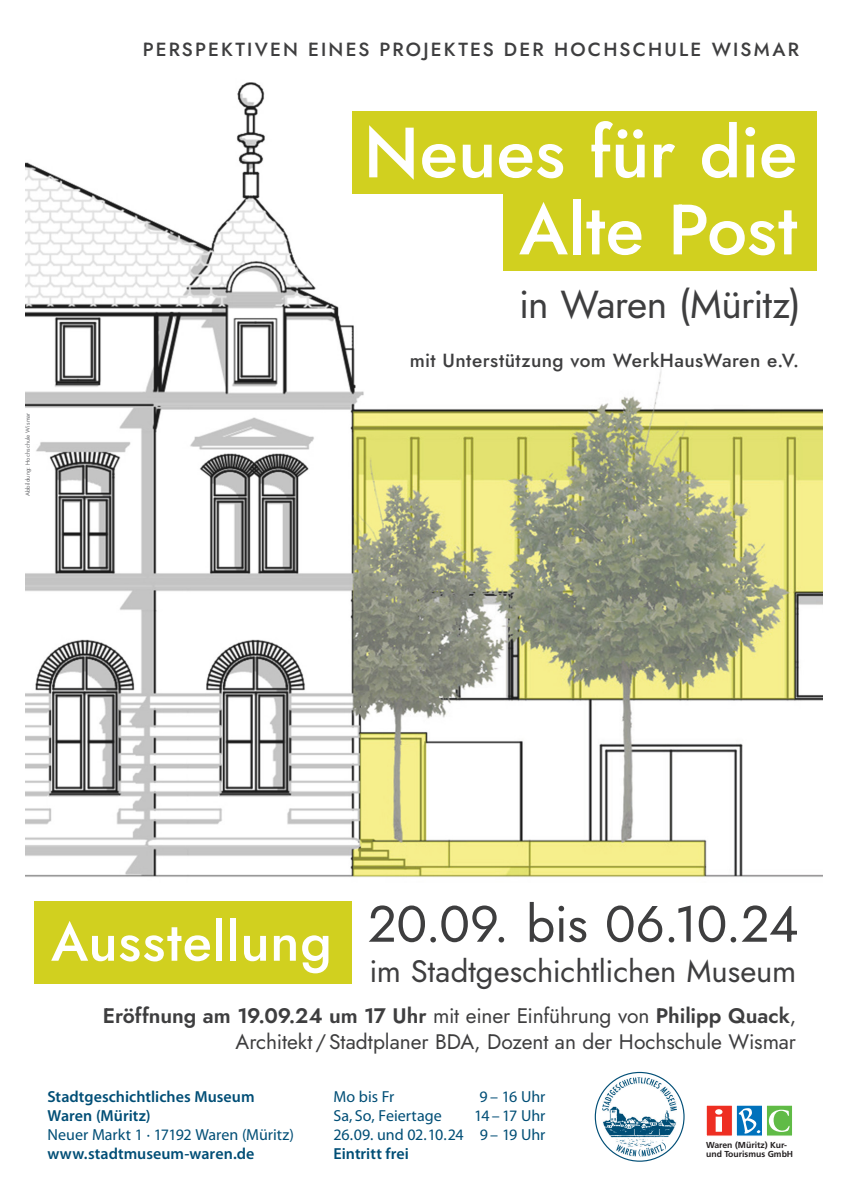
<style>
.page{position:relative;width:842px;height:1191px;background:#fff}
.page>*{position:absolute;margin:0;border:0;box-sizing:border-box;transform-origin:0 0}
.t1{font:500 71px/77px "Jost";color:#fff;text-align:right}
.t2{font:51px "Jost";letter-spacing:-.01em;color:#3e3e3f}
.t3{font:39px "Jost";letter-spacing:-.02em;color:#3e3e3f}
.t4{font:31px "Jost";color:#3e3e3f}
.t5{font:21px/26px "Jost";letter-spacing:-.005em;color:#3e3e3f;text-align:right}
.t6{font:500 19px "Jost";letter-spacing:.105em;color:#3e3e3f}
.t7{font:500 19px "Jost";letter-spacing:.025em;color:#3e3e3f}
.t8{font:16px "Myriad Pro";color:#004e76}
.t9{font:600 16px/19px "Myriad Pro";color:#004e76}
.t10{font:700 8.7px "Frutiger LT Std";color:#231f20}
.t11{font:6px "Jost";letter-spacing:.02em;color:#6c6d70}
.s1{font-weight:500;font-size:54px;color:#fff}
.s2{font-weight:600}
</style>
<div class="page">
<img style="left:26px;top:82px;width:796px;height:795px">
<div style="left:503px;top:191px;width:313px;height:80px;background:#d1d01f"></div>
<div style="left:351px;top:111px;width:465px;height:83px;background:#d1d01f"></div>
<div style="left:706px;top:1104px;width:27px;height:32px;background:#ee2e22;border:1px solid #fff"></div>
<svg style="left:715px;top:1109px;width:7px;height:22px"></svg>
<div style="left:736px;top:1104px;width:27px;height:32px;background:#0072bc;border:1px solid #fff"></div>
<svg style="left:739px;top:1108px;width:21px;height:25px"></svg>
<div style="left:766px;top:1104px;width:27px;height:32px;background:#60bb46;border:1px solid #fff"></div>
<svg style="left:769px;top:1109px;width:20px;height:23px"></svg>
<svg style="left:595px;top:1072px;width:89px;height:89px"></svg>
<img style="left:602px;top:1077px;width:75px;height:80px">
<svg style="left:662px;top:1142px;width:4px;height:7px"></svg>
<svg style="left:636px;top:1148px;width:5px;height:10px"></svg>
<div style="left:35px;top:901px;width:317px;height:82px;background:#d1d01f"></div>
<p class="t11" style="left:24px;top:496px;width:85px;rotate:-90deg">Abbildung: Hochschule Wismar</p>
<p class="t6" style="left:143px;top:37px;width:658px">PERSPEKTIVEN EINES PROJEKTES DER HOCHSCHULE WISMAR</p>
<p class="t1" style="left:364px;top:115px;width:435px">Neues für die<br>Alte Post</p>
<p class="t3" style="left:519px;top:278px;width:283px">in Waren (Müritz)</p>
<p class="t7" style="left:410px;top:347px;width:391px">mit Unterstützung vom WerkHausWaren e.V.</p>
<p class="t2" style="left:51px;top:889px;width:749px"><span class="s1">Ausstellung</span> 20.09. bis 06.10.24</p>
<p class="t4" style="left:369px;top:950px;width:428px">im Stadtgeschichtlichen Museum</p>
<p class="t5" style="left:103px;top:1002px;width:695px"><span class="s2">Eröffnung am 19.09.24 um 17 Uhr</span> mit einer Einführung von <span class="s2">Philipp Quack</span>,<br>Architekt /Stadtplaner BDA, Dozent an der Hochschule Wismar</p>
<p class="t9" style="left:47px;top:1087px;width:209px">Stadtgeschichtliches Museum<br>Waren (Müritz)</p>
<p class="t8" style="left:47px;top:1126px;width:248px">Neuer Markt 1 · 17192 Waren (Müritz)</p>
<p class="t9" style="left:47px;top:1144px;width:208px">www.stadtmuseum-waren.de</p>
<p class="t8" style="left:333px;top:1088px;width:62px">Mo bis Fr</p>
<p class="t8" style="left:480px;top:1088px;width:67px">9 – 16 Uhr</p>
<p class="t8" style="left:333px;top:1107px;width:110px">Sa, So, Feiertage</p>
<p class="t8" style="left:474px;top:1107px;width:73px">14 – 17 Uhr</p>
<p class="t8" style="left:333px;top:1126px;width:214px">26.09. und 02.10.24 9 – 19 Uhr</p>
<p class="t9" style="left:333px;top:1144px;width:77px">Eintritt frei</p>
<p class="t10" style="left:706px;top:1139px;width:82px">Waren (Müritz) Kur-</p>
<p class="t10" style="left:706px;top:1148px;width:89px">und Tourismus GmbH</p>
</div>
